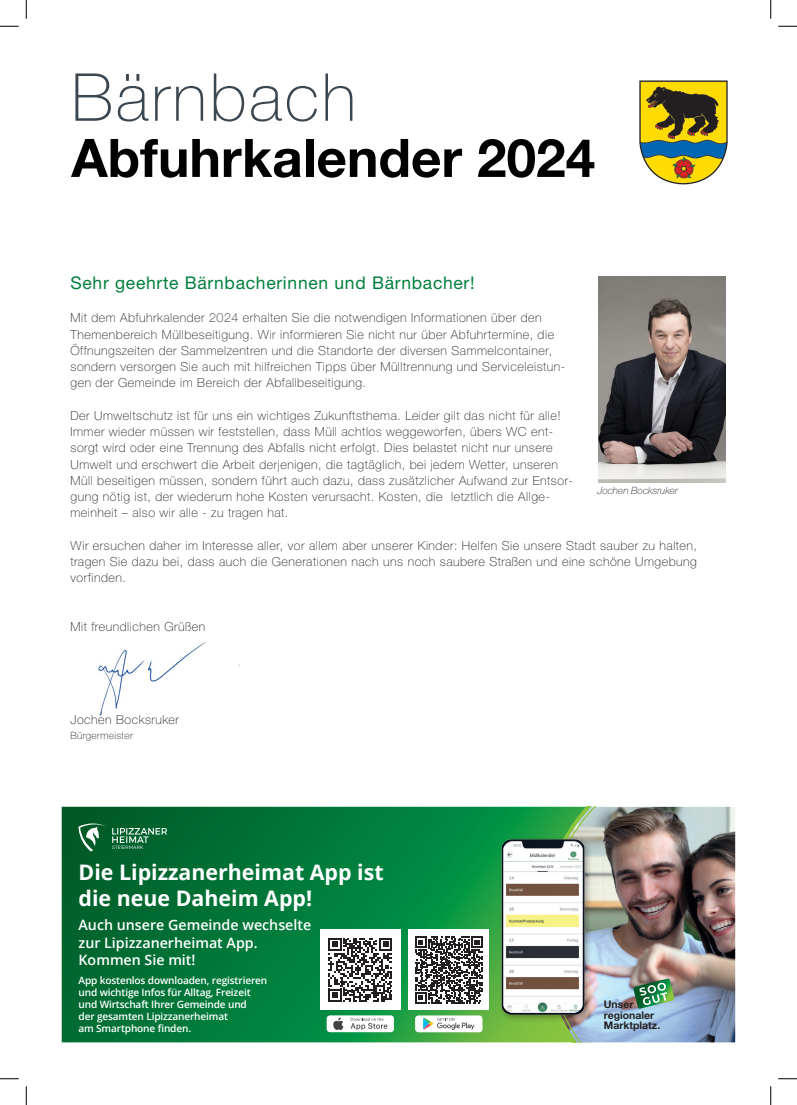
<style>
.page{position:relative;width:797px;height:1105px;background:#fff}
.page>*{position:absolute;margin:0;border:0;box-sizing:border-box;transform-origin:0 0}
.t1{font:100 66.25px "Helvetica Neue LTW1 G";letter-spacing:.04em;color:#3a4650}
.t2{font:700 53.12px "Helvetica Neue LTW1 G";color:#000}
.t3{font:700 21.38px/25.6px "Open Sans";color:#fff}
.t4{font:17.5px "Helvetica Neue LTW1 G";letter-spacing:.04em;color:#007e3d}
.t5{font:600 14.25px/17.1px "Open Sans";color:#fff}
.t6{font:100 12.5px/16.2px "Helvetica Neue LTW1 G";letter-spacing:.04em;color:#231f20}
.t7{font:700 10.5px/10.5px "Helvetica Neue";color:#231f20}
.t8{font:600 10.12px/12.1px "Open Sans";letter-spacing:-.015em;color:#fff}
.t9{font:italic 100 10px "Helvetica Neue LTW1 G";color:#231f20}
.t10{font:100 10px "Helvetica Neue LTW1 G";letter-spacing:.04em;color:#231f20}
</style>
<div class="page">
<img style="left:97px;top:641px;width:143px;height:75px">
<img style="left:639px;top:80px;width:89px;height:105px">
<img style="left:598px;top:276px;width:127px;height:207px">
<svg style="left:62px;top:807px;width:476px;height:235px;background:#037939"></svg>
<img style="left:544px;top:807px;width:191px;height:235px">
<div style="left:498px;top:835px;width:95px;height:188px;background:#231f20;opacity:.4"></div>
<img style="left:489px;top:831px;width:98px;height:197px">
<svg style="left:112px;top:828px;width:55px;height:21px"></svg>
<svg style="left:79px;top:823px;width:27px;height:28px"></svg>
<div style="left:408px;top:930px;width:81px;height:80px;background:#fff"></div>
<svg style="left:415px;top:936px;width:67px;height:67px"></svg>
<div style="left:415px;top:1015px;width:67px;height:17px;background:#fff;border-radius:3px"></div>
<svg style="left:423px;top:1018px;width:51px;height:12px"></svg>
<div style="left:320px;top:930px;width:81px;height:80px;background:#fff"></div>
<svg style="left:328px;top:938px;width:64px;height:64px"></svg>
<div style="left:326px;top:1015px;width:68px;height:17px;background:#fff;border-radius:3px"></div>
<svg style="left:350px;top:1018px;width:37px;height:12px"></svg>
<svg style="left:333px;top:1017px;width:10px;height:13px"></svg>
<svg style="left:633px;top:978px;width:41px;height:31px"></svg>
<svg style="left:0;top:25px;width:19px;height:2px"></svg>
<svg style="left:778px;top:25px;width:19px;height:2px"></svg>
<svg style="left:0;top:1078px;width:19px;height:1px"></svg>
<svg style="left:778px;top:1078px;width:19px;height:1px"></svg>
<svg style="left:25px;top:0;width:2px;height:19px"></svg>
<svg style="left:25px;top:1086px;width:2px;height:19px"></svg>
<svg style="left:770px;top:0;width:1px;height:19px"></svg>
<svg style="left:770px;top:1086px;width:1px;height:19px"></svg>
<h1 class="t1" style="left:71px;top:58px;width:286px">Bärnbach</h1>
<h2 class="t2" style="left:71px;top:125px;width:525px">Abfuhrkalender 2024</h2>
<h3 class="t4" style="left:70px;top:272px;width:406px">Sehr geehrte Bärnbacherinnen und Bärnbacher!</h3>
<p class="t6" style="left:70px;top:310px;width:496px">Mit dem Abfuhrkalender 2024 erhalten Sie die notwendigen Informationen über den Themenbereich Müllbeseitigung. Wir informieren Sie nicht nur über Abfuhrtermine, die Öffnungszeiten der Sammelzentren und die Standorte der diversen Sammelcontainer, sondern versorgen Sie auch mit hilfreichen Tipps über Mülltrennung und Serviceleistun&shy;gen der Gemeinde im Bereich der Abfallbeseitigung.</p>
<p class="t6" style="left:70px;top:407px;width:504px">Der Umweltschutz ist für uns ein wichtiges Zukunftsthema. Leider gilt das nicht für alle!<br>Immer wieder müssen wir feststellen, dass Müll achtlos weggeworfen, übers WC ent&shy;sorgt wird oder eine Trennung des Abfalls nicht erfolgt. Dies belastet nicht nur unsere Umwelt und erschwert die Arbeit derjenigen, die tagtäglich, bei jedem Wetter, unseren Müll beseitigen müssen, sondern führt auch dazu, dass zusätzlicher Aufwand zur Entsor&shy;gung nötig ist, der wiederum hohe Kosten verursacht. Kosten, die letztlich die Allge&shy;meinheit – also wir alle - zu tragen hat.</p>
<p class="t6" style="left:70px;top:537px;width:628px;text-align:justify">Wir ersuchen daher im Interesse aller, vor allem aber unserer Kinder: Helfen Sie unsere Stadt sauber zu halten, tragen Sie dazu bei, dass auch die Generationen nach uns noch saubere Straßen und eine schöne Umgebung vorfinden.</p>
<p class="t6" style="left:70px;top:619px;width:136px">Mit freundlichen Grüßen</p>
<p class="t9" style="left:597px;top:485px;width:82px">Jochen Bocksruker</p>
<p class="t6" style="left:70px;top:711px;width:110px">Jochen Bocksruker</p>
<p class="t10" style="left:70px;top:729px;width:64px">Bürgermeister</p>
<h3 class="t3" style="left:79px;top:859px;width:307px">Die Lipizzanerheimat App ist die neue Daheim App!</h3>
<p class="t5" style="left:79px;top:916px;width:234px">Auch unsere Gemeinde wechselte zur Lipizzanerheimat App.<br>Kommen Sie mit!</p>
<p class="t8" style="left:79px;top:974px;width:190px">App kostenlos downloaden, registrieren und wichtige Infos für Alltag, Freizeit und Wirtschaft Ihrer Gemeinde und<br>der gesamten Lipizzanerheimat<br>am Smartphone finden.</p>
<p class="t7" style="left:604px;top:999px;width:58px">Unser regionaler<br>Marktplatz.</p>
</div>
